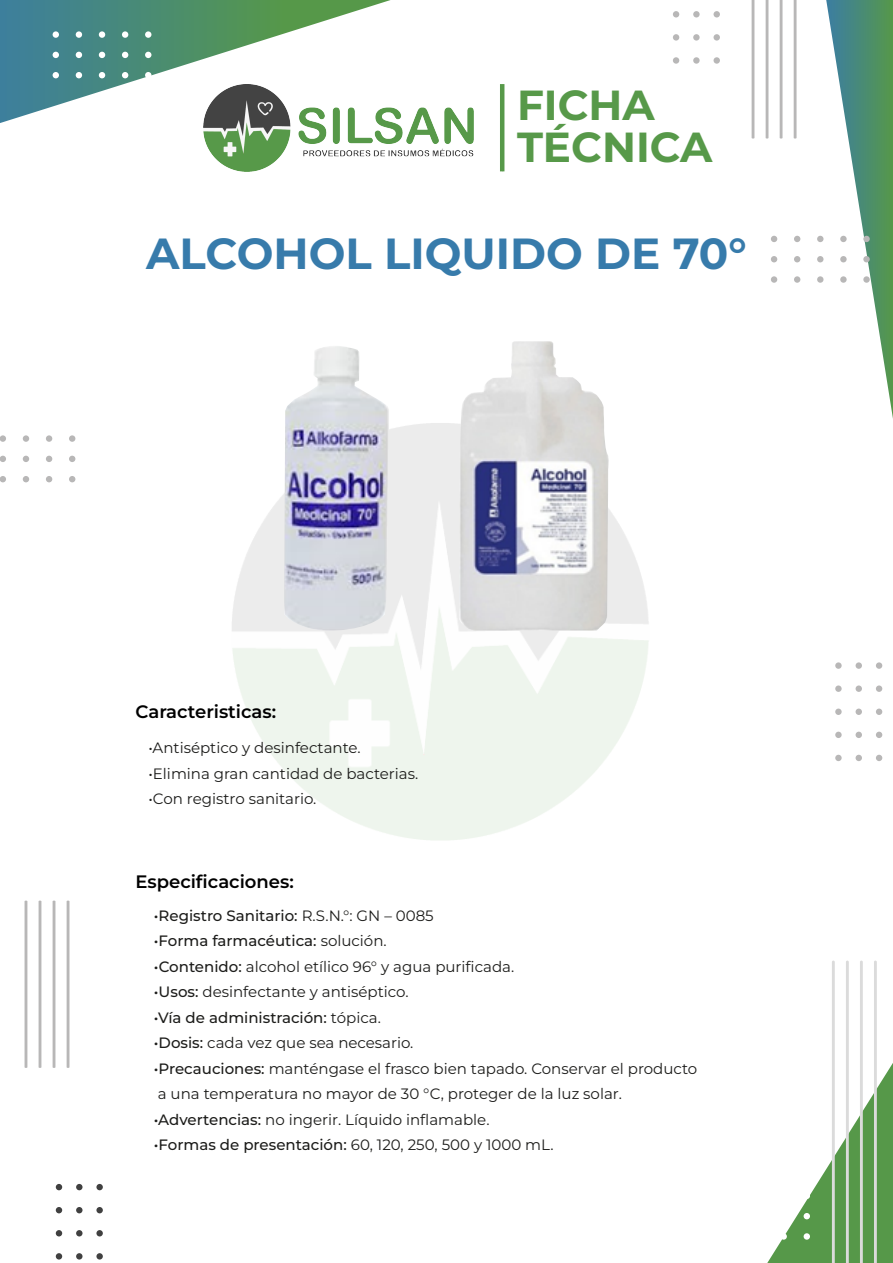
<style>
.page{position:relative;width:893px;height:1263px;background:#fff}
.page>*{position:absolute;margin:0;border:0;box-sizing:border-box;transform-origin:0 0}
.t1{font:700 43.5px "Montserrat";color:#377bab}
.t2{font:700 42px/42px "Montserrat";color:#579949}
.t3{font:600 18px "Montserrat";color:#000}
.t4{font:15px/25.5px "Montserrat";color:#1d1d1b}
.t5{font:500 15px "Montserrat";color:#1d1d1b}
.s1{font-weight:400}
.s2{font-weight:500}
</style>
<div class="page">
<svg style="left:0;top:0;width:391px;height:123px"></svg>
<svg style="left:67px;top:900px;width:2px;height:168px"></svg>
<svg style="left:53px;top:900px;width:2px;height:168px"></svg>
<svg style="left:39px;top:900px;width:2px;height:168px"></svg>
<svg style="left:25px;top:900px;width:2px;height:168px"></svg>
<svg style="left:794px;top:0;width:2px;height:139px"></svg>
<svg style="left:780px;top:0;width:2px;height:139px"></svg>
<svg style="left:766px;top:0;width:2px;height:139px"></svg>
<svg style="left:752px;top:0;width:2px;height:139px"></svg>
<div style="left:53px;top:31px;width:6px;height:7px;background:#fff;border-radius:50%"></div>
<div style="left:76px;top:31px;width:6px;height:7px;background:#fff;border-radius:50%"></div>
<div style="left:99px;top:31px;width:6px;height:7px;background:#fff;border-radius:50%"></div>
<div style="left:122px;top:31px;width:6px;height:7px;background:#fff;border-radius:50%"></div>
<div style="left:145px;top:31px;width:6px;height:7px;background:#fff;border-radius:50%"></div>
<svg style="left:53px;top:52px;width:6px;height:6px"></svg>
<svg style="left:76px;top:52px;width:6px;height:6px"></svg>
<svg style="left:99px;top:52px;width:6px;height:6px"></svg>
<svg style="left:122px;top:52px;width:6px;height:6px"></svg>
<svg style="left:145px;top:52px;width:6px;height:6px"></svg>
<svg style="left:53px;top:72px;width:6px;height:6px"></svg>
<svg style="left:76px;top:72px;width:6px;height:6px"></svg>
<svg style="left:99px;top:72px;width:6px;height:6px"></svg>
<svg style="left:122px;top:72px;width:6px;height:6px"></svg>
<svg style="left:145px;top:72px;width:6px;height:6px"></svg>
<svg style="left:767px;top:960px;width:126px;height:303px"></svg>
<div style="left:780px;top:1233px;width:7px;height:7px;background:#fff;border-radius:50%"></div>
<div style="left:804px;top:1233px;width:6px;height:7px;background:#fff;border-radius:50%"></div>
<svg style="left:771px;top:236px;width:6px;height:6px"></svg>
<svg style="left:794px;top:236px;width:6px;height:6px"></svg>
<svg style="left:771px;top:256px;width:6px;height:6px"></svg>
<svg style="left:794px;top:256px;width:6px;height:6px"></svg>
<svg style="left:817px;top:0;width:76px;height:419px"></svg>
<div style="left:840px;top:256px;width:7px;height:6px;background:#b8b7b7;border-radius:50%"></div>
<div style="left:863px;top:256px;width:7px;height:6px;background:#b8b7b7;border-radius:50%"></div>
<div style="left:771px;top:276px;width:6px;height:7px;background:#b8b7b7;border-radius:50%"></div>
<div style="left:794px;top:276px;width:6px;height:7px;background:#b8b7b7;border-radius:50%"></div>
<div style="left:817px;top:276px;width:6px;height:7px;background:#b8b7b7;border-radius:50%"></div>
<div style="left:840px;top:276px;width:7px;height:7px;background:#b8b7b7;border-radius:50%"></div>
<div style="left:863px;top:276px;width:7px;height:7px;background:#b8b7b7;border-radius:50%"></div>
<div style="left:713px;top:11px;width:7px;height:6px;background:#b8b7b7;border-radius:50%"></div>
<div style="left:713px;top:34px;width:7px;height:7px;background:#b8b7b7;border-radius:50%"></div>
<div style="left:713px;top:57px;width:7px;height:7px;background:#b8b7b7;border-radius:50%"></div>
<div style="left:693px;top:11px;width:7px;height:6px;background:#b8b7b7;border-radius:50%"></div>
<div style="left:693px;top:34px;width:7px;height:7px;background:#b8b7b7;border-radius:50%"></div>
<div style="left:693px;top:57px;width:7px;height:7px;background:#b8b7b7;border-radius:50%"></div>
<svg style="left:673px;top:11px;width:6px;height:6px"></svg>
<div style="left:673px;top:34px;width:6px;height:7px;background:#b8b7b7;border-radius:50%"></div>
<div style="left:673px;top:57px;width:6px;height:7px;background:#b8b7b7;border-radius:50%"></div>
<div style="left:0;top:435px;width:6px;height:7px;background:#b8b7b7;border-radius:50%"></div>
<div style="left:23px;top:435px;width:6px;height:7px;background:#b8b7b7;border-radius:50%"></div>
<div style="left:46px;top:435px;width:6px;height:7px;background:#b8b7b7;border-radius:50%"></div>
<div style="left:69px;top:435px;width:6px;height:7px;background:#b8b7b7;border-radius:50%"></div>
<svg style="left:0;top:456px;width:6px;height:6px"></svg>
<svg style="left:23px;top:456px;width:6px;height:6px"></svg>
<svg style="left:46px;top:456px;width:6px;height:6px"></svg>
<svg style="left:69px;top:456px;width:6px;height:6px"></svg>
<svg style="left:0;top:476px;width:6px;height:6px"></svg>
<svg style="left:23px;top:476px;width:6px;height:6px"></svg>
<svg style="left:46px;top:476px;width:6px;height:6px"></svg>
<svg style="left:69px;top:476px;width:6px;height:6px"></svg>
<div style="left:876px;top:662px;width:6px;height:7px;background:#b8b7b7;border-radius:50%"></div>
<div style="left:876px;top:685px;width:6px;height:7px;background:#b8b7b7;border-radius:50%"></div>
<div style="left:876px;top:708px;width:6px;height:7px;background:#b8b7b7;border-radius:50%"></div>
<svg style="left:876px;top:732px;width:6px;height:6px"></svg>
<svg style="left:876px;top:755px;width:6px;height:6px"></svg>
<div style="left:856px;top:662px;width:6px;height:7px;background:#b8b7b7;border-radius:50%"></div>
<div style="left:856px;top:685px;width:6px;height:7px;background:#b8b7b7;border-radius:50%"></div>
<div style="left:856px;top:708px;width:6px;height:7px;background:#b8b7b7;border-radius:50%"></div>
<svg style="left:856px;top:732px;width:6px;height:6px"></svg>
<svg style="left:856px;top:755px;width:6px;height:6px"></svg>
<div style="left:835px;top:662px;width:7px;height:7px;background:#b8b7b7;border-radius:50%"></div>
<div style="left:835px;top:685px;width:7px;height:7px;background:#b8b7b7;border-radius:50%"></div>
<div style="left:835px;top:708px;width:7px;height:7px;background:#b8b7b7;border-radius:50%"></div>
<div style="left:835px;top:732px;width:7px;height:6px;background:#b8b7b7;border-radius:50%"></div>
<div style="left:835px;top:755px;width:7px;height:6px;background:#b8b7b7;border-radius:50%"></div>
<div style="left:96px;top:1184px;width:7px;height:6px;background:#404040;border-radius:50%"></div>
<div style="left:96px;top:1207px;width:7px;height:6px;background:#404040;border-radius:50%"></div>
<div style="left:96px;top:1230px;width:7px;height:6px;background:#404040;border-radius:50%"></div>
<div style="left:96px;top:1253px;width:7px;height:6px;background:#404040;border-radius:50%"></div>
<div style="left:76px;top:1184px;width:7px;height:6px;background:#404040;border-radius:50%"></div>
<div style="left:76px;top:1207px;width:7px;height:6px;background:#404040;border-radius:50%"></div>
<div style="left:76px;top:1230px;width:7px;height:6px;background:#404040;border-radius:50%"></div>
<div style="left:76px;top:1253px;width:7px;height:6px;background:#404040;border-radius:50%"></div>
<svg style="left:56px;top:1184px;width:6px;height:6px"></svg>
<svg style="left:56px;top:1207px;width:6px;height:6px"></svg>
<svg style="left:56px;top:1230px;width:6px;height:6px"></svg>
<svg style="left:56px;top:1253px;width:6px;height:6px"></svg>
<img style="left:204px;top:84px;width:270px;height:87px">
<hr style="left:500px;top:84px;width:4px;height:87px;background:#579949">
<img style="left:284px;top:341px;width:326px;height:291px">
<h2 class="t2" style="left:517px;top:83px;width:197px">FICHA<br>TÉCNICA</h2>
<h1 class="t1" style="left:146px;top:225px;width:602px">ALCOHOL LIQUIDO DE 70°</h1>
<p class="t3" style="left:135px;top:700px;width:142px">Caracteristicas:</p>
<p class="t4" style="left:148px;top:735px;width:214px">•Antiséptico y desinfectante.</p>
<p class="t4" style="left:148px;top:760px;width:271px">•Elimina gran cantidad de bacterias.</p>
<p class="t4" style="left:148px;top:786px;width:170px">•Con registro sanitario.</p>
<p class="t3" style="left:135px;top:870px;width:160px">Especificaciones:</p>
<p class="t5" style="left:154px;top:906px;width:281px">•Registro Sanitario: <span class="s1">R.S.N.°: GN – 0085</span></p>
<p class="t5" style="left:154px;top:931px;width:234px">•Forma farmacéutica: <span class="s1">solución.</span></p>
<p class="t4" style="left:154px;top:953px;width:362px"><span class="s2">•Contenido:</span> alcohol etílico 96° y agua purificada.</p>
<p class="t4" style="left:154px;top:979px;width:256px"><span class="s2">•Usos:</span> desinfectante y antiséptico.</p>
<p class="t5" style="left:154px;top:1008px;width:229px">•Vía de administración: <span class="s1">tópica.</span></p>
<p class="t4" style="left:154px;top:1030px;width:261px"><span class="s2">•Dosis:</span> cada vez que sea necesario.</p>
<p class="t4" style="left:154px;top:1055px;width:545px"><span class="s2">•Precauciones:</span> manténgase el frasco bien tapado. Conservar el producto a una temperatura no mayor de 30 °C, proteger de la luz solar.</p>
<p class="t4" style="left:154px;top:1106px;width:337px"><span class="s2">•Advertencias:</span> no ingerir. Líquido inflamable.</p>
<p class="t5" style="left:154px;top:1135px;width:401px">•Formas de presentación: <span class="s1">60, 120, 250, 500 y 1000 mL.</span></p>
</div>
